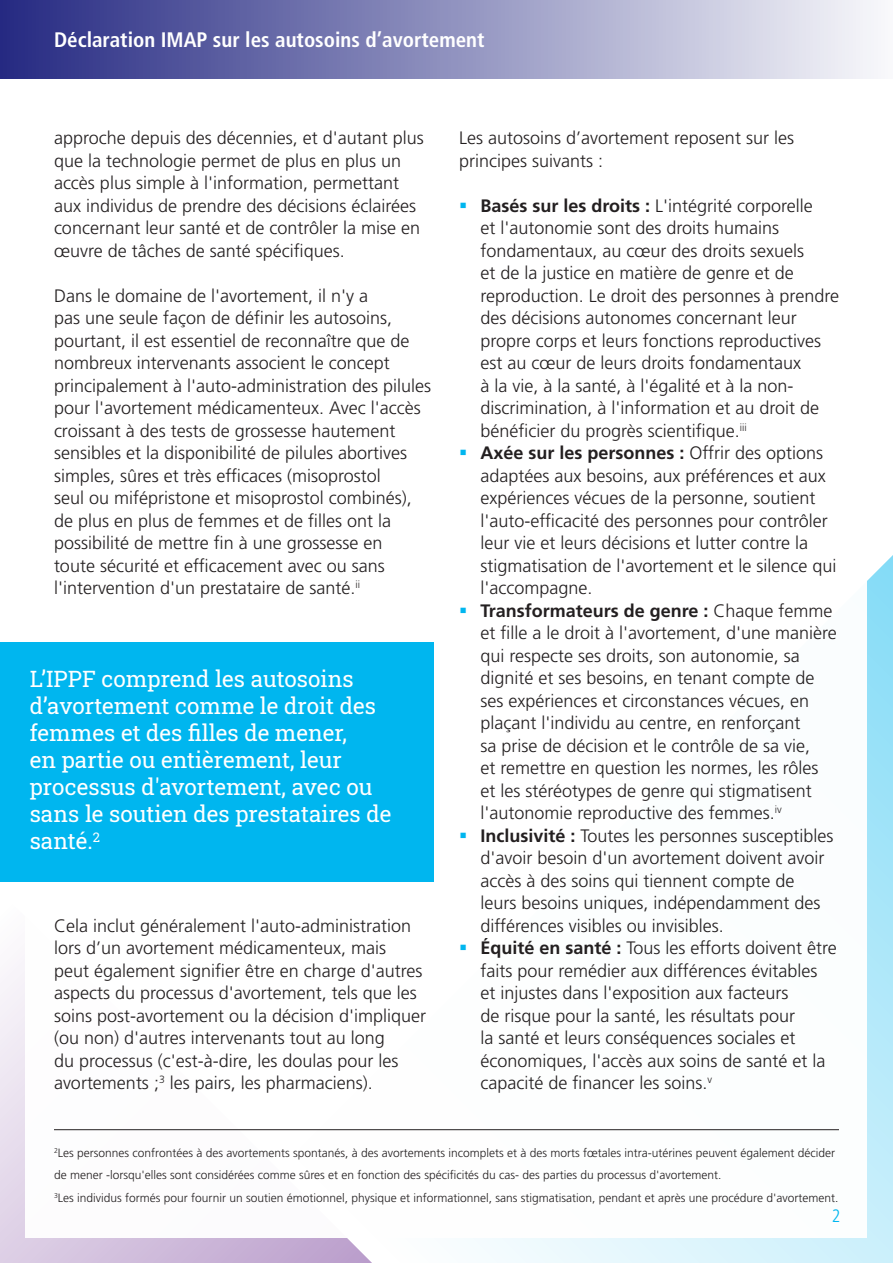
<style>
.page{position:relative;width:893px;height:1263px;background:#fff}
.page>*{position:absolute;margin:0;border:0;box-sizing:border-box;transform-origin:0 0}
.pullout_right{font:22.5px/27px "Roboto Slab";color:#fff}
.t1{font:700 condensed 21px "Frutiger LT Std";color:#fff}
.heading_2{font:300 18px/22.5px "Frutiger LT Std";color:#231f20}
.t2{font:300 condensed 18px "Frutiger LT Std";color:#00b6ef}
.t3{font:300 12px/22.5px "Frutiger LT Std";color:#231f20}
.s1{font-weight:700}
</style>
<div class="page">
<svg style="left:473px;top:555px;width:420px;height:708px;background:#beecfa"></svg>
<svg style="left:0;top:881px;width:372px;height:382px"></svg>
<div style="left:0;top:0;width:893px;height:79px;background:linear-gradient(to right,#252982,#f9f9fb)"></div>
<div style="left:26px;top:109px;width:841px;height:1128px;background:#fff"></div>
<div style="left:0;top:642px;width:434px;height:239px;background:#00b6ef"></div>
<hr style="left:54px;top:1129px;width:785px;height:1px;background:#231f20">
<p class="t1" style="left:54px;top:27px;width:432px">Déclaration IMAP sur les autosoins d’avortement</p>
<p class="heading_2" style="left:54px;top:127px;width:371px">approche depuis des décennies, et d'autant plus que la technologie permet de plus en plus un accès plus simple à l'information, permettant aux individus de prendre des décisions éclairées concernant leur santé et de contrôler la mise en œuvre de tâches de santé spécifiques.</p>
<p class="heading_2" style="left:54px;top:284px;width:379px">Dans le domaine de l'avortement, il n'y a<br>pas une seule façon de définir les autosoins, pourtant, il est essentiel de reconnaître que de nombreux intervenants associent le concept principalement à l'auto-administration des pilules pour l'avortement médicamenteux. Avec l'accès croissant à des tests de grossesse hautement sensibles et la disponibilité de pilules abortives simples, sûres et très efficaces (misoprostol<br>seul ou mifépristone et misoprostol combinés), de plus en plus de femmes et de filles ont la possibilité de mettre fin à une grossesse en<br>toute sécurité et efficacement avec ou sans l'intervention d'un prestataire de santé.<sup>ii</sup></p>
<p class="pullout_right" style="left:30px;top:665px;width:325px">L’IPPF comprend les autosoins</p>
<p class="pullout_right" style="left:30px;top:692px;width:363px">d’avortement comme le droit des femmes et des filles de mener,<br>en partie ou entièrement, leur processus d'avortement, avec ou sans le soutien des prestataires de santé.<sup>2</sup></p>
<p class="heading_2" style="left:54px;top:914px;width:374px">Cela inclut généralement l'auto-administration lors d’un avortement médicamenteux, mais<br>peut également signifier être en charge d'autres aspects du processus d'avortement, tels que les soins post-avortement ou la décision d'impliquer (ou non) d'autres intervenants tout au long<br>du processus (c'est-à-dire, les doulas pour les avortements ;<sup>3</sup> les pairs, les pharmaciens).</p>
<p class="heading_2" style="left:459px;top:127px;width:336px">Les autosoins d’avortement reposent sur les principes suivants :</p>
<p class="heading_2" style="left:480px;top:194px;width:360px"><span class="s1">Basés sur les droits :</span> L'intégrité corporelle<br>et l'autonomie sont des droits humains fondamentaux, au cœur des droits sexuels<br>et de la justice en matière de genre et de reproduction. Le droit des personnes à prendre des décisions autonomes concernant leur propre corps et leurs fonctions reproductives est au cœur de leurs droits fondamentaux<br>à la vie, à la santé, à l'égalité et à la non&shy;discrimination, à l'information et au droit de bénéficier du progrès scientifique.<sup>iii</sup></p>
<p class="heading_2" style="left:480px;top:442px;width:358px"><span class="s1">Axée sur les personnes :</span> Offrir des options adaptées aux besoins, aux préférences et aux expériences vécues de la personne, soutient l'auto-efficacité des personnes pour contrôler leur vie et leurs décisions et lutter contre la stigmatisation de l'avortement et le silence qui l'accompagne.</p>
<p class="heading_2" style="left:480px;top:599px;width:358px"><span class="s1">Transformateurs de genre :</span> Chaque femme et fille a le droit à l'avortement, d'une manière qui respecte ses droits, son autonomie, sa dignité et ses besoins, en tenant compte de ses expériences et circonstances vécues, en plaçant l'individu au centre, en renforçant<br>sa prise de décision et le contrôle de sa vie,<br>et remettre en question les normes, les rôles et les stéréotypes de genre qui stigmatisent l'autonomie reproductive des femmes.<sup>iv</sup></p>
<p class="heading_2" style="left:480px;top:824px;width:355px"><span class="s1">Inclusivité :</span> Toutes les personnes susceptibles d'avoir besoin d'un avortement doivent avoir accès à des soins qui tiennent compte de leurs besoins uniques, indépendamment des différences visibles ou invisibles.</p>
<p class="heading_2" style="left:480px;top:937px;width:358px"><span class="s1">Équité en santé :</span> Tous les efforts doivent être faits pour remédier aux différences évitables et injustes dans l'exposition aux facteurs<br>de risque pour la santé, les résultats pour<br>la santé et leurs conséquences sociales et économiques, l'accès aux soins de santé et la capacité de financer les soins.<sup>v</sup></p>
<p class="t3" style="left:54px;top:1141px;width:786px"><sup>2</sup>Les personnes confrontées à des avortements spontanés, à des avortements incomplets et à des morts fœtales intra-utérines peuvent également décider de mener -lorsqu'elles sont considérées comme sûres et en fonction des spécificités du cas- des parties du processus d'avortement.<br><sup>3</sup>Les individus formés pour fournir un soutien émotionnel, physique et informationnel, sans stigmatisation, pendant et après une procédure d'avortement.</p>
<p class="t2" style="left:832px;top:1205px;width:10px">2</p>
</div>
